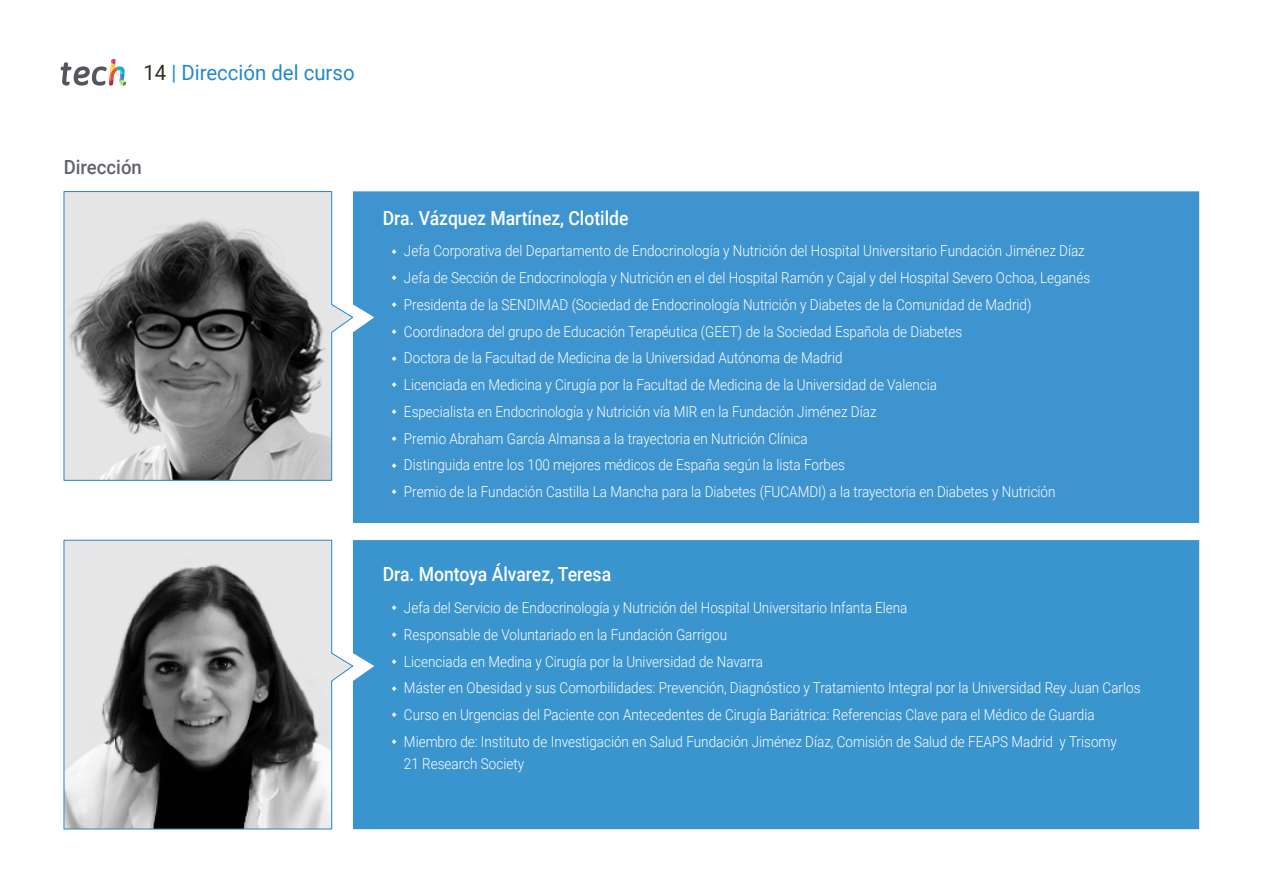
<style>
.page{position:relative;width:1263px;height:893px;background:#fff}
.page>*{position:absolute;margin:0;border:0;box-sizing:border-box;transform-origin:0 0}
.t1{font:21px "Roboto";color:#2488c9}
.t2{font:500 19.5px "Roboto";color:#fff;scale:.9 1}
.t3{font:500 19.5px "Roboto";color:#61646a;scale:.95 1}
.t4{font:300 15px/26.7px "Roboto";color:#fff;scale:.9 1}
.s1{color:#312e20}
</style>
<div class="page">
<svg style="left:61px;top:59px;width:65px;height:27px"></svg>
<div style="left:353px;top:191px;width:846px;height:332px;background:#3e94ce"></div>
<div style="left:353px;top:540px;width:846px;height:289px;background:#3a94ce"></div>
<svg style="left:64px;top:191px;width:289px;height:290px;background:#98999a"></svg>
<svg style="left:64px;top:540px;width:289px;height:289px;background:#979899"></svg>
<svg style="left:392px;top:249px;width:5px;height:5px"></svg>
<svg style="left:392px;top:275px;width:5px;height:5px"></svg>
<svg style="left:392px;top:302px;width:5px;height:5px"></svg>
<svg style="left:392px;top:329px;width:5px;height:5px"></svg>
<svg style="left:392px;top:356px;width:5px;height:5px"></svg>
<svg style="left:392px;top:382px;width:5px;height:5px"></svg>
<svg style="left:392px;top:409px;width:5px;height:5px"></svg>
<svg style="left:392px;top:436px;width:5px;height:5px"></svg>
<svg style="left:392px;top:463px;width:5px;height:5px"></svg>
<svg style="left:392px;top:489px;width:5px;height:5px"></svg>
<svg style="left:392px;top:606px;width:5px;height:5px"></svg>
<svg style="left:392px;top:632px;width:5px;height:5px"></svg>
<svg style="left:392px;top:659px;width:5px;height:5px"></svg>
<svg style="left:392px;top:686px;width:5px;height:5px"></svg>
<svg style="left:392px;top:713px;width:5px;height:5px"></svg>
<svg style="left:392px;top:739px;width:5px;height:5px"></svg>
<h1 class="t1" style="left:144px;top:57px;width:213px"><span class="s1">14</span> | Dirección del curso</h1>
<h2 class="t3" style="left:64px;top:154px;width:84px">Dirección</h2>
<h2 class="t2" style="left:383px;top:204px;width:275px">Dra. Vázquez Martínez, Clotilde</h2>
<p class="t4" style="left:404px;top:237px;width:764px">Jefa Corporativa del Departamento de Endocrinología y Nutrición del Hospital Universitario Fundación Jiménez Díaz Jefa de Sección de Endocrinología y Nutrición en el del Hospital Ramón y Cajal y del Hospital Severo Ochoa, Leganés Presidenta de la SENDIMAD (Sociedad de Endocrinología Nutrición y Diabetes de la Comunidad de Madrid)<br>Coordinadora del grupo de Educación Terapéutica (GEET) de la Sociedad Española de Diabetes<br>Doctora de la Facultad de Medicina de la Universidad Autónoma de Madrid<br>Licenciada en Medicina y Cirugía por la Facultad de Medicina de la Universidad de Valencia<br>Especialista en Endocrinología y Nutrición vía MIR en la Fundación Jiménez Díaz<br>Premio Abraham García Almansa a la trayectoria en Nutrición Clínica<br>Distinguida entre los 100 mejores médicos de España según la lista Forbes<br>Premio de la Fundación Castilla La Mancha para la Diabetes (FUCAMDI) a la trayectoria en Diabetes y Nutrición</p>
<h2 class="t2" style="left:383px;top:561px;width:255px">Dra. Montoya Álvarez, Teresa</h2>
<p class="t4" style="left:404px;top:594px;width:820px">Jefa del Servicio de Endocrinología y Nutrición del Hospital Universitario Infanta Elena<br>Responsable de Voluntariado en la Fundación Garrigou<br>Licenciada en Medina y Cirugía por la Universidad de Navarra<br>Máster en Obesidad y sus Comorbilidades: Prevención, Diagnóstico y Tratamiento Integral por la Universidad Rey Juan Carlos Curso en Urgencias del Paciente con Antecedentes de Cirugía Bariátrica: Referencias Clave para el Médico de Guardia Miembro de: Instituto de Investigación en Salud Fundación Jiménez Díaz, Comisión de Salud de FEAPS Madrid y Trisomy</p>
<p class="t4" style="left:404px;top:750px;width:135px">21 Research Society</p>
</div>
